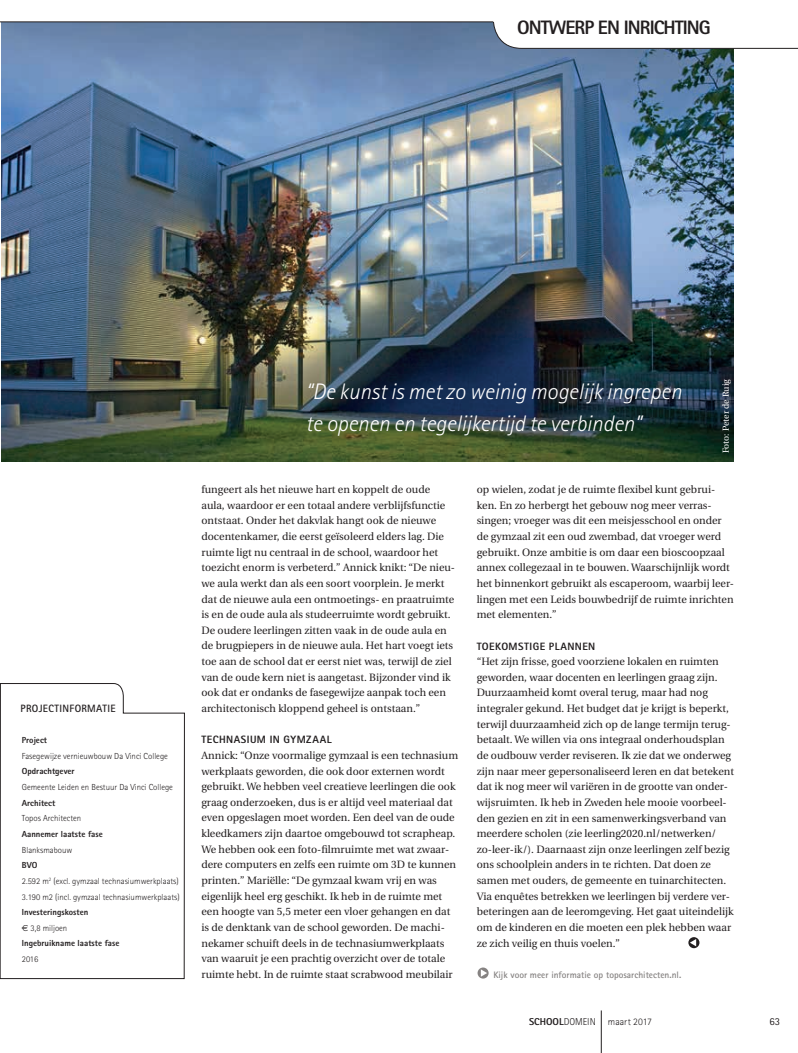
<style>
.page{position:relative;width:798px;height:1053px;background:#fff}
.page>*{position:absolute;margin:0;border:0;box-sizing:border-box;transform-origin:0 0}
.t1{font:italic 300 22.5px/31.2px "Rotis Sans Serif";color:#fff}
.t2{font:800 19.38px "Rotis Sans Serif";letter-spacing:-.05em;color:#231f20}
.t3{font:10.62px/15.6px "Utopia";color:#231f20}
.t4{font:800 10.62px "Rotis Sans Serif";letter-spacing:.04em;color:#231f20}
.t5{font:700 10.62px "Rotis Sans Serif";letter-spacing:.03em;color:#231f20}
.t6{font:10.62px "Rotis Sans Serif";color:#231f20}
.t7{font:300 10px "Rotis Sans Serif";color:#231f20}
.t8{font:700 9.38px "Rotis Sans Serif";color:#868382}
.t9{font:300 8.75px/15.6px "Rotis Sans Serif";color:#231f20}
.t10{font:800 8.75px/15.6px "Rotis Sans Serif";color:#231f20}
.t11{font:8.75px "Utopia";color:#fff}
.s1{font-weight:800}
.s2{font-family:"Euro Sans";font-weight:400}
.s3{font-weight:300}
</style>
<div class="page">
<img style="left:2px;top:23px;width:731px;height:438px">
<svg style="left:493px;top:22px;width:304px;height:27px"></svg>
<hr style="left:0;top:22px;width:493px;height:1px;background:#231f20">
<hr style="left:600px;top:1010px;width:1px;height:42px;background:#231f20">
<svg style="left:477px;top:967px;width:11px;height:11px"></svg>
<svg style="left:480px;top:969px;width:7px;height:7px"></svg>
<svg style="left:688px;top:937px;width:11px;height:11px"></svg>
<svg style="left:689px;top:938px;width:7px;height:8px"></svg>
<svg style="left:0;top:683px;width:185px;height:295px"></svg>
<h2 class="t2" style="left:517px;top:15px;width:195px">ONTWERP EN INRICHTING</h2>
<p class="t5" style="left:21px;top:701px;width:96px">PROJECTINFORMATIE</p>
<p class="t10" style="left:22px;top:732px;width:27px">Project</p>
<p class="t9" style="left:22px;top:748px;width:147px">Fasegewijze vernieuwbouw Da Vinci College</p>
<p class="t10" style="left:22px;top:763px;width:54px">Opdrachtgever</p>
<p class="t9" style="left:22px;top:779px;width:153px">Gemeente Leiden en Bestuur Da Vinci College</p>
<p class="t10" style="left:22px;top:794px;width:35px">Architect</p>
<p class="t9" style="left:22px;top:810px;width:61px">Topos Architecten</p>
<p class="t10" style="left:22px;top:826px;width:82px">Aannemer laatste fase</p>
<p class="t9" style="left:22px;top:841px;width:52px">Blanksmabouw</p>
<p class="t9" style="left:22px;top:857px;width:159px"><span class="s1">BVO<br></span>2.592 m<sup>2</sup> (excl. gymzaal technasiumwerkplaats)<br>3.190 m2 (incl. gymzaal technasiumwerkplaats)</p>
<p class="t10" style="left:22px;top:904px;width:99px">Investeringskosten<br><span class="s2">E</span> <span class="s3">3,8 miljoen<br></span>Ingebruikname laatste fase</p>
<p class="t9" style="left:22px;top:951px;width:18px">2016</p>
<h1 class="t1" style="left:305px;top:376px;width:377px">“De kunst is met zo weinig mogelijk ingrepen te openen en tegelijkertijd te verbinden”</h1>
<p class="t11" style="left:720px;top:453px;width:76px;rotate:-90deg">Foto: Peter de Ruig</p>
<p class="t3" style="left:201px;top:482px;width:255px">fungeert als het nieuwe hart en koppelt de oude aula, waardoor er een totaal andere verblijfsfunctie ontstaat. Onder het dakvlak hangt ook de nieuwe docentenkamer, die eerst geïsoleerd elders lag. Die ruimte ligt nu centraal in de school, waardoor het toezicht enorm is verbeterd.” Annick knikt: “De nieu&shy;we aula werkt dan als een soort voorplein. Je merkt dat de nieuwe aula een ontmoetings- en praatruimte is en de oude aula als studeerruimte wordt gebruikt.<br>De oudere leerlingen zitten vaak in de oude aula en de brugpiepers in de nieuwe aula. Het hart voegt iets toe aan de school dat er eerst niet was, terwijl de ziel van de oude kern niet is aangetast. Bijzonder vind ik ook dat er ondanks de fasegewijze aanpak toch een architectonisch kloppend geheel is ontstaan.”</p>
<p class="t4" style="left:201px;top:732px;width:132px">TECHNASIUM IN GYMZAAL</p>
<p class="t3" style="left:201px;top:747px;width:258px">Annick: “Onze voormalige gymzaal is een technasium werkplaats geworden, die ook door externen wordt gebruikt. We hebben veel creatieve leerlingen die ook graag onderzoeken, dus is er altijd veel materiaal dat even opgeslagen moet worden. Een deel van de oude kleedkamers zijn daartoe omgebouwd tot scrapheap.<br>We hebben ook een foto-filmruimte met wat zwaar&shy;dere computers en zelfs een ruimte om 3D te kunnen printen.” Mariëlle: “De gymzaal kwam vrij en was eigenlijk heel erg geschikt. Ik heb in de ruimte met een hoogte van 5,5 meter een vloer gehangen en dat is de denktank van de school geworden. De machi&shy;nekamer schuift deels in de technasiumwerkplaats van waaruit je een prachtig overzicht over de totale ruimte hebt. In de ruimte staat scrabwood meubilair</p>
<p class="t3" style="left:476px;top:482px;width:259px">op wielen, zodat je de ruimte flexibel kunt gebrui&shy;ken. En zo herbergt het gebouw nog meer verras&shy;singen; vroeger was dit een meisjesschool en onder de gymzaal zit een oud zwembad, dat vroeger werd gebruikt. Onze ambitie is om daar een bioscoopzaal annex collegezaal in te bouwen. Waarschijnlijk wordt het binnenkort gebruikt als escaperoom, waarbij leer&shy;lingen met een Leids bouwbedrijf de ruimte inrichten met elementen.”</p>
<p class="t4" style="left:476px;top:639px;width:120px">TOEKOMSTIGE PLANNEN</p>
<p class="t3" style="left:476px;top:654px;width:259px">“Het zijn frisse, goed voorziene lokalen en ruimten geworden, waar docenten en leerlingen graag zijn.<br>Duurzaamheid komt overal terug, maar had nog integraler gekund. Het budget dat je krijgt is beperkt, terwijl duurzaamheid zich op de lange termijn terug&shy;betaalt. We willen via ons integraal onderhoudsplan de oudbouw verder reviseren. Ik zie dat we onderweg zijn naar meer gepersonaliseerd leren en dat betekent dat ik nog meer wil variëren in de grootte van onder&shy;wijsruimten. Ik heb in Zweden hele mooie voorbeel&shy;den gezien en zit in een samenwerkingsverband van meerdere scholen (zie leerling2020.nl/netwerken/ zo-leer-ik/). Daarnaast zijn onze leerlingen zelf bezig ons schoolplein anders in te richten. Dat doen ze samen met ouders, de gemeente en tuinarchitecten.<br>Via enquêtes betrekken we leerlingen bij verdere ver&shy;beteringen aan de leeromgeving. Het gaat uiteindelijk om de kinderen en die moeten een plek hebben waar ze zich veilig en thuis voelen.”</p>
<p class="t8" style="left:493px;top:968px;width:189px">Kijk voor meer informatie op toposarchitecten.nl.</p>
<p class="t7" style="left:529px;top:1015px;width:124px"><span class="s1">SCHOOL</span>DOMEIN maart 2017</p>
<p class="t6" style="left:769px;top:1014px;width:12px">63</p>
</div>
